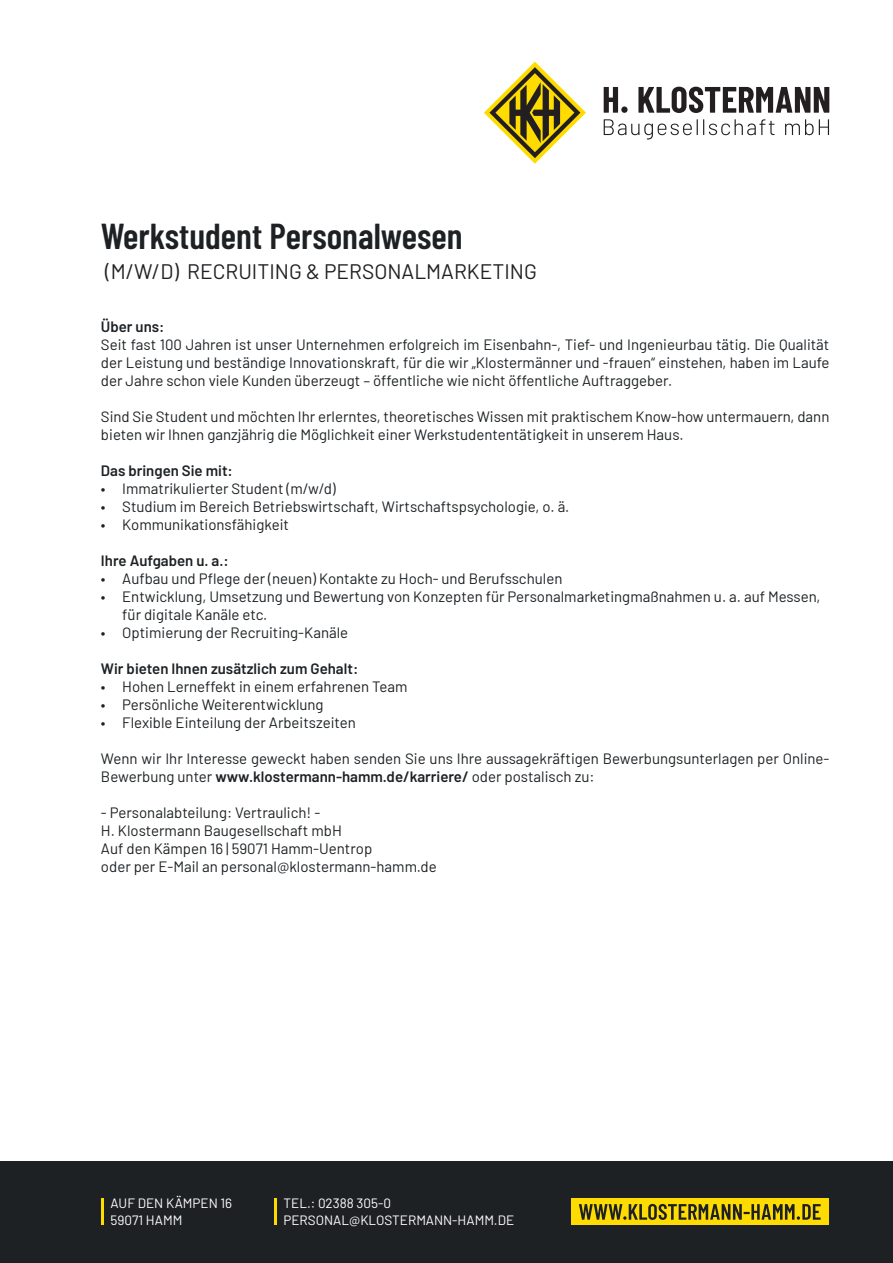
<style>
.page{position:relative;width:893px;height:1263px;background:#fff}
.page>*{position:absolute;margin:0;border:0;box-sizing:border-box;transform-origin:0 0}
.t1{font:600 36px "Barlow Condensed";color:#1e2124}
.t2{font:21px "Barlow";color:#1e2124}
.t3{font:15px/18px "Barlow";color:#1d2124}
.t4{font:600 15px "Barlow";color:#1d2124}
.t5{font:13.5px/16.2px "Barlow";color:#fff}
.s1{font-weight:600}
</style>
<div class="page">
<div style="left:0;top:1162px;width:893px;height:101px;background:#1e2124"></div>
<svg style="left:604px;top:87px;width:24px;height:26px"></svg>
<svg style="left:638px;top:87px;width:191px;height:26px"></svg>
<svg style="left:604px;top:119px;width:170px;height:21px"></svg>
<svg style="left:785px;top:119px;width:44px;height:16px"></svg>
<svg style="left:484px;top:62px;width:102px;height:102px"></svg>
<div style="left:571px;top:1199px;width:258px;height:26px;background:#ffdc01"></div>
<svg style="left:579px;top:1204px;width:242px;height:16px"></svg>
<hr style="left:101px;top:1199px;width:2px;height:26px;background:#ffdc01">
<hr style="left:274px;top:1199px;width:2px;height:26px;background:#ffdc01">
<h1 class="t1" style="left:101px;top:213px;width:363px">Werkstudent Personalwesen</h1>
<h2 class="t2" style="left:105px;top:256px;width:433px">(M/W/D) RECRUITING &amp; PERSONALMARKETING</h2>
<p class="t4" style="left:101px;top:315px;width:65px">Über uns:</p>
<p class="t3" style="left:101px;top:334px;width:730px;text-align:justify">Seit fast 100 Jahren ist unser Unternehmen erfolgreich im Eisenbahn-, Tief- und Ingenieurbau tätig. Die Qualität der Leistung und beständige Innovationskraft, für die wir „Klostermänner und -frauen“ einstehen, haben im Laufe der Jahre schon viele Kunden überzeugt – öffentliche wie nicht öffentliche Auftraggeber.</p>
<p class="t3" style="left:101px;top:406px;width:730px">Sind Sie Student und möchten Ihr erlerntes, theoretisches Wissen mit praktischem Know-how untermauern, dann bieten wir Ihnen ganzjährig die Möglichkeit einer Werkstudententätigkeit in unserem Haus.</p>
<p class="t4" style="left:101px;top:459px;width:133px">Das bringen Sie mit:</p>
<p class="t3" style="left:101px;top:478px;width:236px">• Immatrikulierter Student (m/w/d)</p>
<p class="t3" style="left:101px;top:496px;width:470px">• Studium im Bereich Betriebswirtschaft, Wirtschaftspsychologie, o. ä.</p>
<p class="t3" style="left:101px;top:514px;width:190px">• Kommunikationsfähigkeit</p>
<p class="t4" style="left:101px;top:549px;width:129px">Ihre Aufgaben u. a.:</p>
<p class="t3" style="left:101px;top:568px;width:463px">• Aufbau und Pflege der (neuen) Kontakte zu Hoch- und Berufsschulen</p>
<p class="t3" style="left:122px;top:586px;width:700px;text-indent:-21px">• Entwicklung, Umsetzung und Bewertung von Konzepten für Personalmarketingmaßnahmen u. a. auf Messen, für digitale Kanäle etc.</p>
<p class="t3" style="left:101px;top:622px;width:249px">• Optimierung der Recruiting-Kanäle</p>
<p class="t4" style="left:101px;top:657px;width:259px">Wir bieten Ihnen zusätzlich zum Gehalt:</p>
<p class="t3" style="left:101px;top:676px;width:308px">• Hohen Lerneffekt in einem erfahrenen Team</p>
<p class="t3" style="left:101px;top:694px;width:224px">• Persönliche Weiterentwicklung</p>
<p class="t3" style="left:101px;top:712px;width:256px">• Flexible Einteilung der Arbeitszeiten</p>
<p class="t3" style="left:101px;top:748px;width:730px">Wenn wir Ihr Interesse geweckt haben senden Sie uns Ihre aussagekräftigen Bewerbungsunterlagen per Online-<br>Bewerbung unter <span class="s1">www.klostermann-hamm.de/karriere/</span> oder postalisch zu:</p>
<p class="t3" style="left:101px;top:802px;width:337px">- Personalabteilung: Vertraulich! -<br>H. Klostermann Baugesellschaft mbH<br>Auf den Kämpen 16 | 59071 Hamm-Uentrop<br>oder per E-Mail an personal@klostermann-hamm.de</p>
<p class="t5" style="left:111px;top:1194px;width:123px">AUF DEN KÄMPEN 16<br>59071 HAMM</p>
<p class="t5" style="left:283px;top:1194px;width:232px">TEL.: 02388 305-0<br>PERSONAL@KLOSTERMANN-HAMM.DE</p>
</div>
